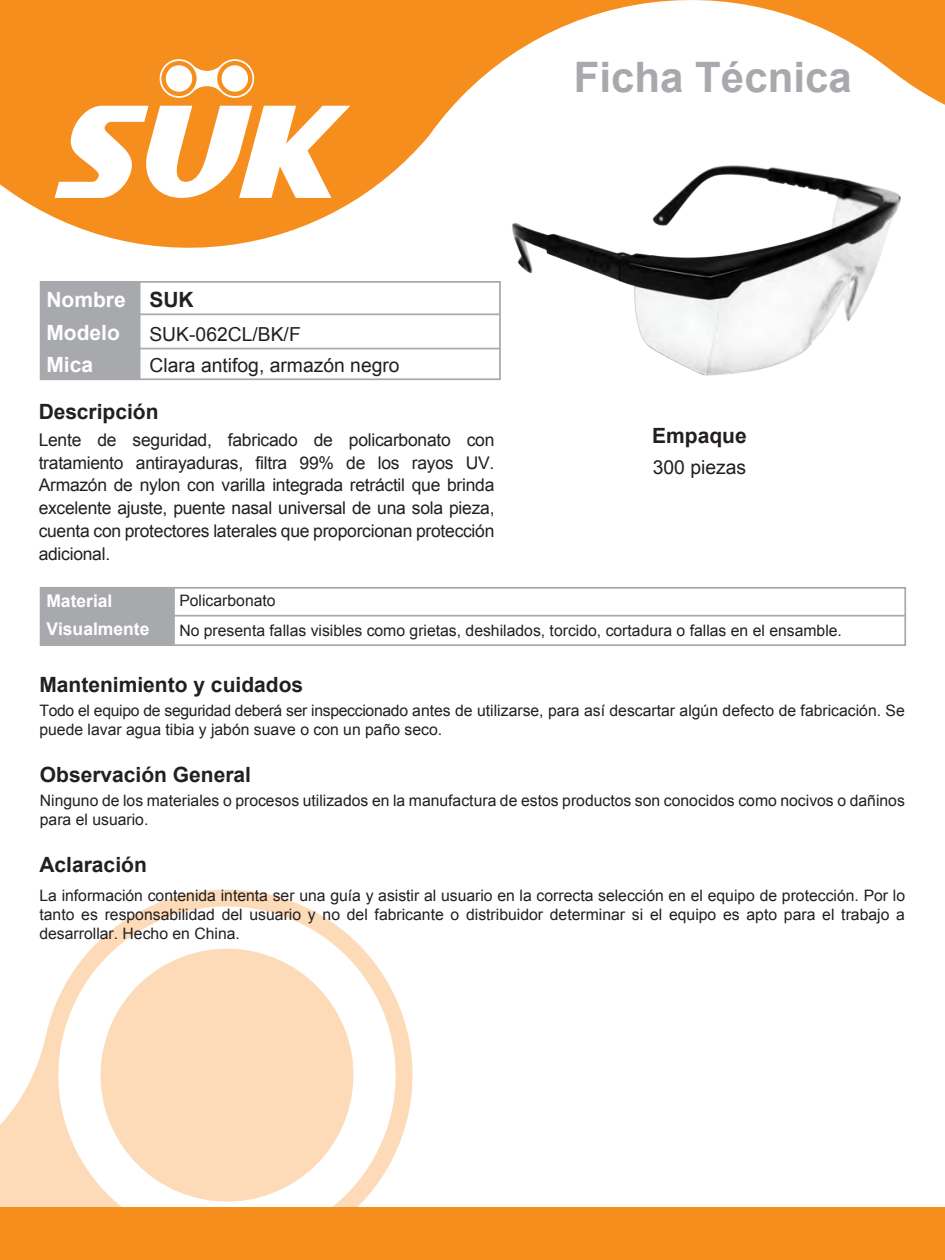
<style>
.page{position:relative;width:945px;height:1260px;background:#fff}
.page>*{position:absolute;margin:0;border:0;box-sizing:border-box;transform-origin:0 0}
.t1{font:700 42px "Arial";color:#a8a9ad}
.t2{font:700 21px "Arial";color:#231f20}
.t3{font:700 21px/33.4px "Arial";color:#fff}
.t4{font:19.25px "Arial";color:#231f20}
.t5{font:17.5px/22.8px "Arial";letter-spacing:-.015em;color:#231f20;text-align:justify}
.t6{font:700 17.5px "Arial";color:#fff}
.t7{font:15.75px/18.9px "Arial";color:#231f20}
.s1{color:#231f20}
</style>
<div class="page">
<svg style="left:0;top:889px;width:413px;height:318px"></svg>
<svg style="left:83px;top:931px;width:288px;height:276px;fill:#fddbb8"></svg>
<svg style="left:0;top:0;width:945px;height:248px"></svg>
<div style="left:0;top:1207px;width:945px;height:53px;background:#f68e1e"></div>
<div style="left:41px;top:282px;width:98px;height:97px;background:#a8a9ad"></div>
<div style="left:40px;top:281px;width:461px;height:99px;border:2px solid #a8a9ad"></div>
<hr style="left:41px;top:313px;width:459px;height:2px;background:#a8a9ad">
<hr style="left:41px;top:348px;width:459px;height:1px;background:#a8a9ad">
<hr style="left:139px;top:282px;width:2px;height:97px;background:#a8a9ad">
<div style="left:41px;top:588px;width:133px;height:57px;background:#a8a9ad"></div>
<div style="left:40px;top:587px;width:866px;height:59px;border:2px solid #a8a9ad"></div>
<hr style="left:41px;top:615px;width:864px;height:2px;background:#a8a9ad">
<hr style="left:173px;top:588px;width:2px;height:57px;background:#a8a9ad">
<svg style="left:160px;top:59px;width:94px;height:39px"></svg>
<div style="left:166px;top:65px;width:26px;height:27px;background:#fff;border-radius:50%"></div>
<div style="left:222px;top:65px;width:26px;height:27px;background:#fff;border-radius:50%"></div>
<svg style="left:55px;top:106px;width:295px;height:92px"></svg>
<img style="left:504px;top:159px;width:404px;height:217px">
<h2 class="t3" style="left:46px;top:283px;width:149px">Nombre <span class="s1">SUK<br></span>Modelo</h2>
<h2 class="t3" style="left:46px;top:348px;width:48px">Mica</h2>
<p class="t4" style="left:150px;top:352px;width:252px">Clara antifog, armazón negro</p>
<p class="t4" style="left:149px;top:321px;width:153px">SUK-062CL/BK/F</p>
<h2 class="t2" style="left:39px;top:397px;width:121px">Descripción</h2>
<p class="t5" style="left:39px;top:428px;width:457px">Lente de seguridad, fabricado de policarbonato con tratamiento antirayaduras, filtra 99% de los rayos UV.<br>Armazón de nylon con varilla integrada retráctil que brinda excelente ajuste, puente nasal universal de una sola pieza, cuenta con protectores laterales que proporcionan protección adicional.</p>
<h1 class="t1" style="left:574px;top:49px;width:279px">Ficha Técnica</h1>
<h2 class="t2" style="left:652px;top:422px;width:96px">Empaque</h2>
<p class="t4" style="left:653px;top:455px;width:95px">300 piezas</p>
<p class="t6" style="left:46px;top:589px;width:68px">Material</p>
<p class="t7" style="left:179px;top:586px;width:664px;line-height:29.9px">Policarbonato<br>No presenta fallas visibles como grietas, deshilados, torcido, cortadura o fallas en el ensamble.</p>
<p class="t6" style="left:46px;top:617px;width:105px">Visualmente</p>
<h2 class="t2" style="left:39px;top:670px;width:265px">Mantenimiento y cuidados</h2>
<p class="t7" style="left:39px;top:701px;width:867px">Todo el equipo de seguridad deberá ser inspeccionado antes de utilizarse, para así descartar algún defecto de fabricación. Se puede lavar agua tibia y jabón suave o con un paño seco.</p>
<h2 class="t2" style="left:40px;top:761px;width:213px">Observación General</h2>
<p class="t7" style="left:40px;top:791px;width:867px">Ninguno de los materiales o procesos utilizados en la manufactura de estos productos son conocidos como nocivos o dañinos para el usuario.</p>
<h2 class="t2" style="left:39px;top:851px;width:109px">Aclaración</h2>
<p class="t7" style="left:39px;top:886px;width:867px;text-align:justify">La información contenida intenta ser una guía y asistir al usuario en la correcta selección en el equipo de protección. Por lo tanto es responsabilidad del usuario y no del fabricante o distribuidor determinar si el equipo es apto para el trabajo a desarrollar. Hecho en China.</p>
</div>
